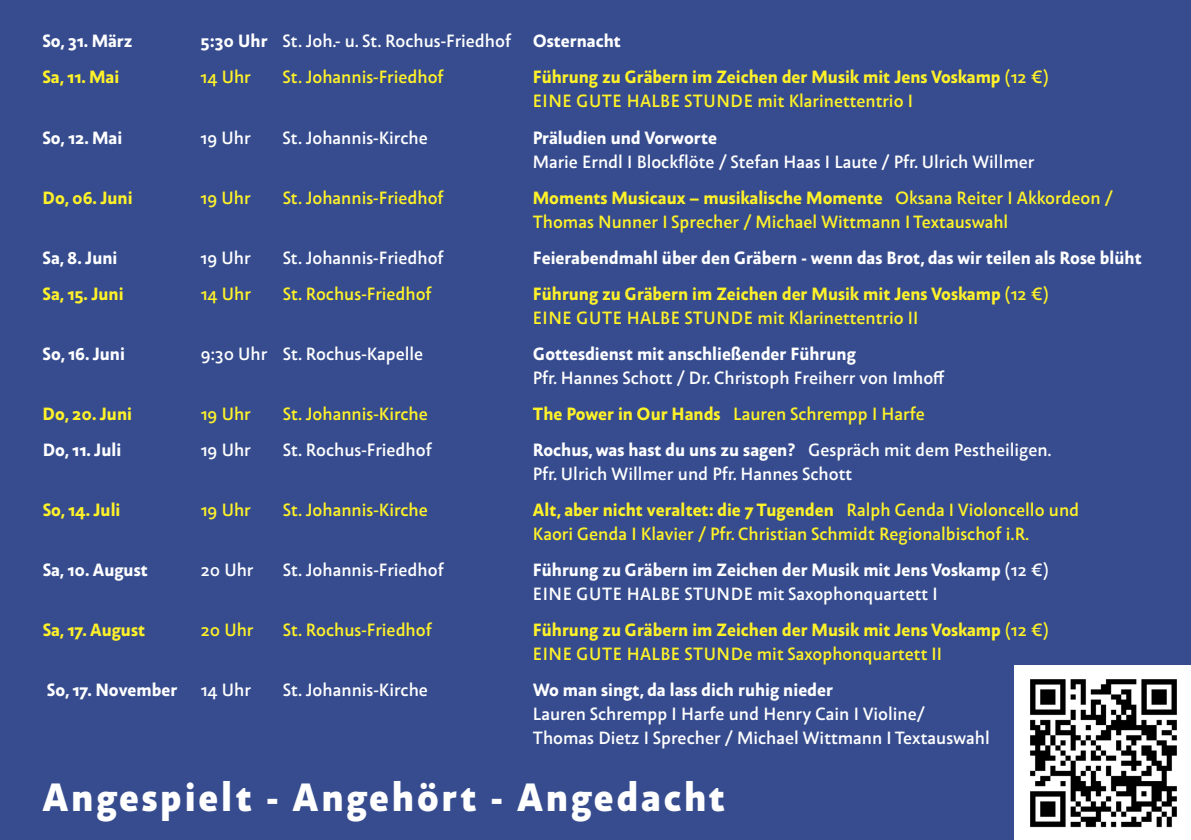
<style>
.page{position:relative;width:1191px;height:840px;background:#fff}
.page>*{position:absolute;margin:0;border:0;box-sizing:border-box;transform-origin:0 0}
.t1{font:900 40px "Alena";letter-spacing:.07em;color:#fff}
.t2{font:600 18px/24px "Alena";color:#fff}
.t3{font:600 18px/24px "Alena";color:#fff229}
.t4{font:800 18px/24px "Alena";color:#fff229}
.t5{font:800 18px/24px "Alena";color:#fff}
.s1{font-weight:800}
.s2{font-weight:600}
</style>
<div class="page">
<div style="left:0;top:0;width:1191px;height:839px;background:#364c8e"></div>
<div style="left:1014px;top:664px;width:177px;height:175px;background:#fff"></div>
<img style="left:1030px;top:679px;width:147px;height:149px">
<p class="t5" style="left:43px;top:28px;width:91px">So, 31. März</p>
<p class="t2" style="left:201px;top:28px;width:422px"><span class="s1">5:30 Uhr</span> St. Joh.- u. St. Rochus-Friedhof <span class="s1">Osternacht</span></p>
<p class="t4" style="left:43px;top:64px;width:78px">Sa, 11. Mai</p>
<p class="t3" style="left:201px;top:64px;width:52px">14 Uhr</p>
<p class="t3" style="left:283px;top:64px;width:162px">St. Johannis-Friedhof</p>
<p class="t4" style="left:533px;top:64px;width:518px">Führung zu Gräbern im Zeichen der Musik mit Jens Voskamp <span class="s2">(12 €)<br>EINE GUTE HALBE STUNDE mit Klarinettentrio I</span></p>
<p class="t5" style="left:43px;top:124px;width:81px">So, 12. Mai</p>
<p class="t2" style="left:201px;top:124px;width:52px">19 Uhr</p>
<p class="t2" style="left:283px;top:124px;width:147px">St. Johannis-Kirche</p>
<p class="t5" style="left:533px;top:124px;width:186px">Präludien und Vorworte</p>
<p class="t2" style="left:533px;top:148px;width:503px">Marie Erndl I Blockflöte / Stefan Haas I Laute / Pfr. Ulrich Willmer</p>
<p class="t4" style="left:43px;top:184px;width:91px">Do, 06. Juni</p>
<p class="t3" style="left:201px;top:184px;width:52px">19 Uhr</p>
<p class="t3" style="left:283px;top:184px;width:162px">St. Johannis-Friedhof</p>
<p class="t3" style="left:533px;top:184px;width:581px"><span class="s1">Moments Musicaux – musikalische Momente</span> Oksana Reiter I Akkordeon /<br>Thomas Nunner I Sprecher / Michael Wittmann I Textauswahl</p>
<p class="t5" style="left:43px;top:244px;width:76px">Sa, 8. Juni</p>
<p class="t2" style="left:201px;top:244px;width:52px">19 Uhr</p>
<p class="t2" style="left:283px;top:244px;width:162px">St. Johannis-Friedhof</p>
<p class="t5" style="left:533px;top:244px;width:610px">Feierabendmahl über den Gräbern - wenn das Brot, das wir teilen als Rose blüht</p>
<p class="t4" style="left:43px;top:280px;width:82px">Sa, 15. Juni</p>
<p class="t3" style="left:201px;top:280px;width:52px">14 Uhr</p>
<p class="t3" style="left:283px;top:280px;width:150px">St. Rochus-Friedhof</p>
<p class="t4" style="left:533px;top:280px;width:518px">Führung zu Gräbern im Zeichen der Musik mit Jens Voskamp <span class="s2">(12 €)<br>EINE GUTE HALBE STUNDE mit Klarinettentrio II</span></p>
<p class="t5" style="left:43px;top:340px;width:84px">So, 16. Juni</p>
<p class="t2" style="left:201px;top:340px;width:224px">9:30 Uhr St. Rochus-Kapelle</p>
<p class="t5" style="left:533px;top:340px;width:324px">Gottesdienst mit anschließender Führung</p>
<p class="t2" style="left:533px;top:364px;width:413px">Pfr. Hannes Schott / Dr. Christoph Freiherr von Imhoff</p>
<p class="t4" style="left:43px;top:400px;width:91px">Do, 20. Juni</p>
<p class="t3" style="left:201px;top:400px;width:52px">19 Uhr</p>
<p class="t3" style="left:283px;top:400px;width:147px">St. Johannis-Kirche</p>
<p class="t3" style="left:533px;top:400px;width:393px"><span class="s1">The Power in Our Hands</span> Lauren Schrempp I Harfe</p>
<p class="t5" style="left:43px;top:436px;width:80px">Do, 11. Juli</p>
<p class="t2" style="left:201px;top:436px;width:52px">19 Uhr</p>
<p class="t2" style="left:283px;top:436px;width:150px">St. Rochus-Friedhof</p>
<p class="t2" style="left:533px;top:436px;width:520px"><span class="s1">Rochus, was hast du uns zu sagen?</span> Gespräch mit dem Pestheiligen.<br>Pfr. Ulrich Willmer und Pfr. Hannes Schott</p>
<p class="t4" style="left:43px;top:496px;width:79px">So, 14. Juli</p>
<p class="t3" style="left:201px;top:496px;width:52px">19 Uhr</p>
<p class="t3" style="left:283px;top:496px;width:147px">St. Johannis-Kirche</p>
<p class="t3" style="left:533px;top:496px;width:548px"><span class="s1">Alt, aber nicht veraltet: die 7 Tugenden</span> Ralph Genda I Violoncello und<br>Kaori Genda I Klavier / Pfr. Christian Schmidt Regionalbischof i.R.</p>
<p class="t5" style="left:43px;top:556px;width:107px">Sa, 10. August</p>
<p class="t2" style="left:201px;top:556px;width:54px">20 Uhr</p>
<p class="t2" style="left:283px;top:556px;width:162px">St. Johannis-Friedhof</p>
<p class="t5" style="left:533px;top:556px;width:518px">Führung zu Gräbern im Zeichen der Musik mit Jens Voskamp <span class="s2">(12 €)<br>EINE GUTE HALBE STUNDE mit Saxophonquartett I</span></p>
<p class="t4" style="left:43px;top:616px;width:104px">Sa, 17. August</p>
<p class="t3" style="left:201px;top:616px;width:54px">20 Uhr</p>
<p class="t3" style="left:283px;top:616px;width:150px">St. Rochus-Friedhof</p>
<p class="t4" style="left:533px;top:616px;width:518px">Führung zu Gräbern im Zeichen der Musik mit Jens Voskamp <span class="s2">(12 €)<br>EINE GUTE HALBE STUNDe mit Saxophonquartett II</span></p>
<p class="t5" style="left:47px;top:676px;width:132px">So, 17. November</p>
<p class="t2" style="left:201px;top:676px;width:52px">14 Uhr</p>
<p class="t2" style="left:283px;top:676px;width:147px">St. Johannis-Kirche</p>
<p class="t5" style="left:533px;top:676px;width:301px">Wo man singt, da lass dich ruhig nieder</p>
<p class="t2" style="left:533px;top:700px;width:458px">Lauren Schrempp I Harfe und Henry Cain I Violine/<br>Thomas Dietz I Sprecher / Michael Wittmann I Textauswahl</p>
<h1 class="t1" style="left:43px;top:766px;width:684px">Angespielt - Angehört - Angedacht</h1>
</div>
